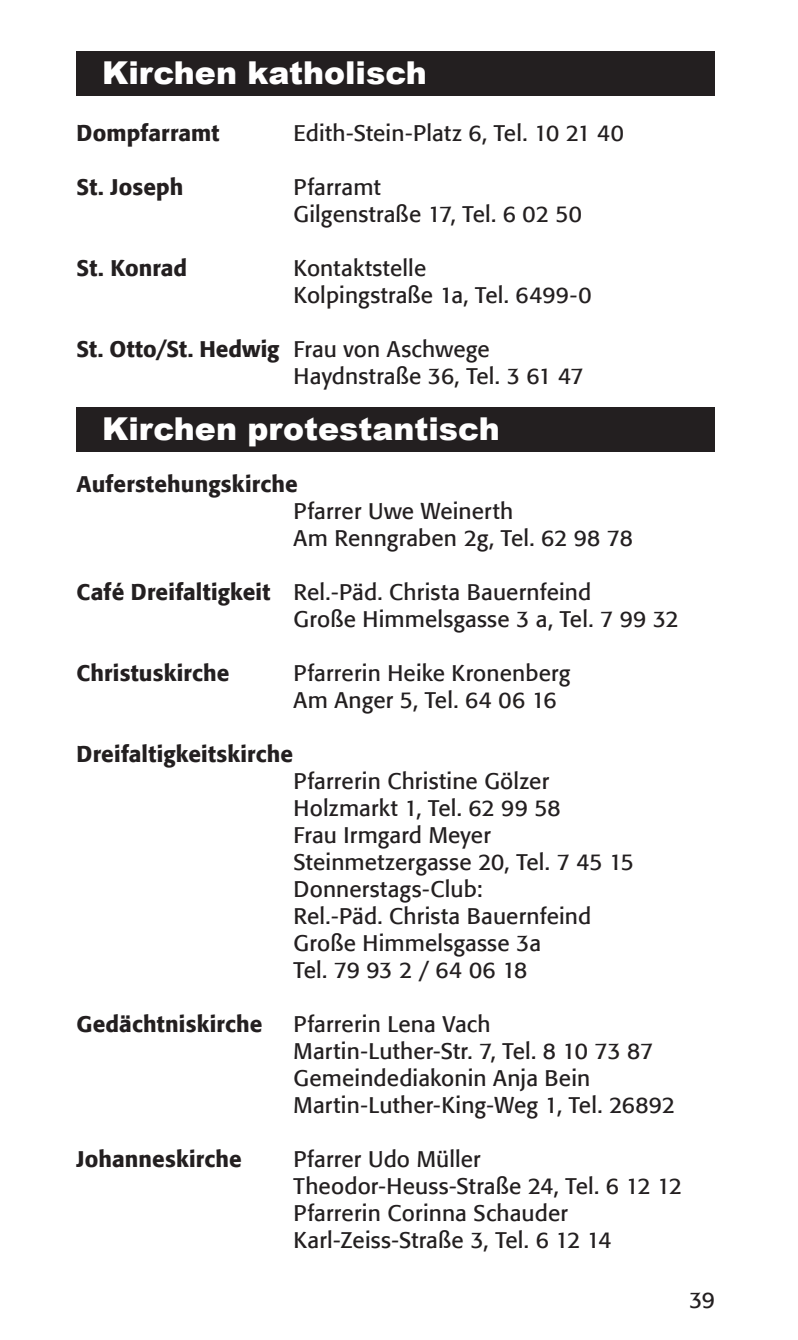
<style>
.page{position:relative;width:798px;height:1340px;background:#fff}
.page>*{position:absolute;margin:0;border:0;box-sizing:border-box;transform-origin:0 0}
.t1{font:900 31.5px "Arial";color:#fff}
.t2{font:22.5px/27px "Formata";letter-spacing:.01em;color:#231f20}
.t3{font:500 22.5px "Formata";letter-spacing:.005em;color:#231f20}
.s1{font-weight:500}
</style>
<div class="page">
<div style="left:77px;top:51px;width:637px;height:45px;background:#231f20"></div>
<div style="left:77px;top:407px;width:637px;height:45px;background:#231f20"></div>
<h1 class="t1" style="left:102px;top:50px;width:326px">Kirchen katholisch</h1>
<p class="t3" style="left:76px;top:119px;width:144px">Dompfarramt</p>
<p class="t2" style="left:293px;top:119px;width:332px">Edith-Stein-Platz 6, Tel. 10 21 40</p>
<p class="t3" style="left:76px;top:173px;width:108px">St. Joseph</p>
<p class="t2" style="left:293px;top:173px;width:289px">Pfarramt<br>Gilgenstraße 17, Tel. 6 02 50</p>
<p class="t3" style="left:76px;top:254px;width:112px">St. Konrad</p>
<p class="t2" style="left:293px;top:254px;width:299px">Kontaktstelle<br>Kolpingstraße 1a, Tel. 6499-0</p>
<p class="t2" style="left:293px;top:335px;width:291px;text-indent:-217px"><span class="s1">St. Otto/St. Hedwig</span> Frau von Aschwege<br>Haydnstraße 36, Tel. 3 61 47</p>
<h1 class="t1" style="left:102px;top:406px;width:399px">Kirchen protestantisch</h1>
<p class="t3" style="left:76px;top:470px;width:222px">Auferstehungskirche</p>
<p class="t2" style="left:293px;top:497px;width:340px">Pfarrer Uwe Weinerth<br>Am Renngraben 2g, Tel. 62 98 78</p>
<p class="t2" style="left:293px;top:578px;width:386px;text-indent:-217px"><span class="s1">Café Dreifaltigkeit</span> Rel.-Päd. Christa Bauernfeind<br>Große Himmelsgasse 3 a, Tel. 7 99 32</p>
<p class="t3" style="left:76px;top:659px;width:154px">Christuskirche</p>
<p class="t2" style="left:293px;top:659px;width:278px">Pfarrerin Heike Kronenberg<br>Am Anger 5, Tel. 64 06 16</p>
<p class="t3" style="left:76px;top:740px;width:218px">Dreifaltigkeitskirche</p>
<p class="t2" style="left:293px;top:767px;width:341px">Pfarrerin Christine Gölzer<br>Holzmarkt 1, Tel. 62 99 58<br>Frau Irmgard Meyer<br>Steinmetzergasse 20, Tel. 7 45 15<br>Donnerstags-Club:<br>Rel.-Päd. Christa Bauernfeind<br>Große Himmelsgasse 3a<br>Tel. 79 93 2 / 64 06 18</p>
<p class="t3" style="left:76px;top:1010px;width:187px">Gedächtniskirche</p>
<p class="t2" style="left:293px;top:1010px;width:383px">Pfarrerin Lena Vach<br>Martin-Luther-Str. 7, Tel. 8 10 73 87<br>Gemeindediakonin Anja Bein<br>Martin-Luther-King-Weg 1, Tel. 26892</p>
<p class="t3" style="left:76px;top:1145px;width:167px">Johanneskirche</p>
<p class="t2" style="left:293px;top:1145px;width:389px">Pfarrer Udo Müller<br>Theodor-Heuss-Straße 24, Tel. 6 12 12<br>Pfarrerin Corinna Schauder<br>Karl-Zeiss-Straße 3, Tel. 6 12 14</p>
<p class="t2" style="left:689px;top:1286px;width:27px">39</p>
</div>
